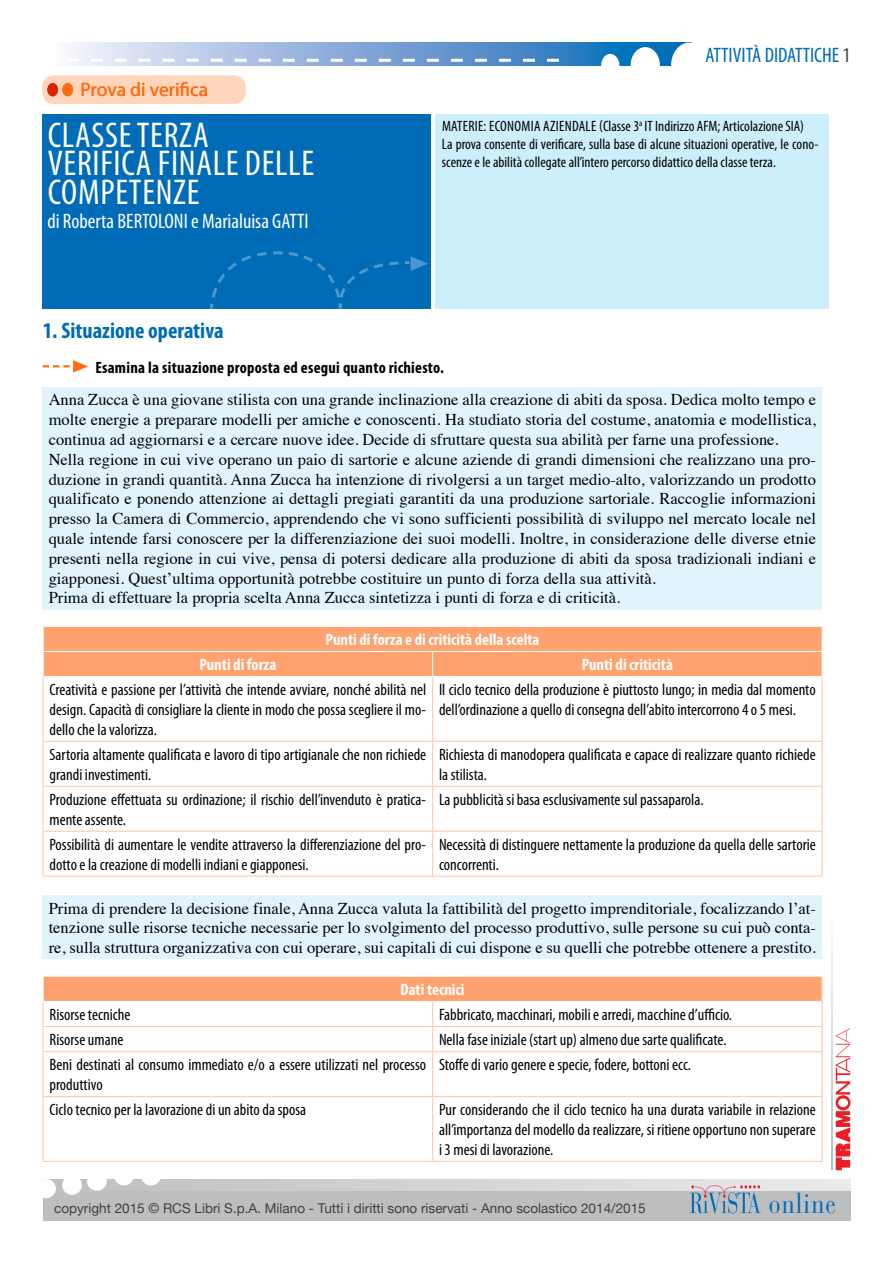
<style>
.page{position:relative;width:893px;height:1263px;background:#fff}
.page>*{position:absolute;margin:0;border:0;box-sizing:border-box;transform-origin:0 0}
.t1{font:condensed 36px/28.5px "Myriad Pro";letter-spacing:.02em;color:#fff}
.t2{font:28.35px "Bauer Bodoni";letter-spacing:.05em;color:#006bb6;scale:.83 1}
.t3{font:700 condensed 22.5px "Myriad Pro";color:#006bb6}
.t4{font:condensed 21px "Myriad Pro";color:#fff}
.t5{font:condensed 21px "Myriad Pro";color:#006bb6}
.t6{font:19.5px "Myriad Pro";color:#ff6c11}
.t7{font:16.5px/19.8px "Times";color:#000}
.t8{font:condensed 16.5px/19.8px "Myriad Pro";color:#000}
.t9{font:700 condensed 16.5px "Myriad Pro";color:#fff}
.t10{font:700 condensed 16.5px "Myriad Pro";letter-spacing:.015em;color:#000}
.t11{font:condensed 15px/18px "Myriad Pro";color:#000}
.t12{font:13.5px "Helvetica Neue";color:#414042}
.s1{color:#414042}
</style>
<div class="page">
<svg style="left:69px;top:43px;width:617px;height:22px;background:#7fa9d7"></svg>
<div style="left:671px;top:43px;width:37px;height:45px;background:#fff;border-radius:50%"></div>
<div style="left:631px;top:47px;width:29px;height:36px;background:#fff;border-radius:50%"></div>
<div style="left:601px;top:54px;width:18px;height:23px;background:#fff;border-radius:50%"></div>
<svg style="left:69px;top:59px;width:490px;height:3px"></svg>
<div style="left:43px;top:114px;width:388px;height:194px;background:#006bb6"></div>
<div style="left:436px;top:114px;width:393px;height:194px;background:#cdeffb"></div>
<svg style="left:209px;top:251px;width:219px;height:58px"></svg>
<div style="left:43px;top:1179px;width:808px;height:41px;background:#bcbec0"></div>
<svg style="left:836px;top:1028px;width:14px;height:142px"></svg>
<div style="left:36px;top:1179px;width:20px;height:19px;background:#fff;border-radius:50%"></div>
<div style="left:62px;top:1175px;width:20px;height:20px;background:#fff;border-radius:50%"></div>
<div style="left:87px;top:1171px;width:20px;height:20px;background:#fff;border-radius:50%"></div>
<svg style="left:43px;top:1179px;width:808px;height:11px"></svg>
<svg style="left:690px;top:1185px;width:71px;height:29px"></svg>
<hr style="left:832px;top:881px;width:1px;height:289px;background:#000">
<svg style="left:43px;top:360px;width:45px;height:13px"></svg>
<div style="left:43px;top:387px;width:779px;height:222px;background:#e1f4fd"></div>
<hr style="left:43px;top:741px;width:390px;height:1px;background:#fcc7a7">
<hr style="left:433px;top:741px;width:389px;height:1px;background:#fcc7a7">
<hr style="left:43px;top:831px;width:390px;height:1px;background:#fcc7a7">
<hr style="left:433px;top:831px;width:389px;height:1px;background:#fcc7a7">
<hr style="left:43px;top:786px;width:390px;height:1px;background:#fcc7a7">
<hr style="left:433px;top:786px;width:389px;height:1px;background:#fcc7a7">
<hr style="left:432px;top:677px;width:1px;height:64px;background:#fcc7a7">
<hr style="left:432px;top:742px;width:1px;height:44px;background:#fcc7a7">
<hr style="left:432px;top:787px;width:1px;height:44px;background:#fcc7a7">
<hr style="left:432px;top:831px;width:1px;height:45px;background:#fcc7a7">
<hr style="left:43px;top:677px;width:1px;height:64px;background:#fcc7a7">
<hr style="left:822px;top:677px;width:1px;height:64px;background:#fcc7a7">
<hr style="left:43px;top:742px;width:1px;height:44px;background:#fcc7a7">
<hr style="left:822px;top:742px;width:1px;height:44px;background:#fcc7a7">
<hr style="left:43px;top:787px;width:1px;height:44px;background:#fcc7a7">
<hr style="left:822px;top:787px;width:1px;height:44px;background:#fcc7a7">
<hr style="left:43px;top:831px;width:1px;height:45px;background:#fcc7a7">
<hr style="left:822px;top:831px;width:1px;height:45px;background:#fcc7a7">
<hr style="left:43px;top:876px;width:390px;height:1px;background:#fcc7a7">
<hr style="left:433px;top:876px;width:389px;height:1px;background:#fcc7a7">
<div style="left:43px;top:626px;width:780px;height:50px;background:#ffa26f"></div>
<div style="left:43px;top:895px;width:779px;height:64px;background:#e1f4fd"></div>
<div style="left:43px;top:976px;width:779px;height:25px;background:#ffa26f"></div>
<svg style="left:44px;top:1002px;width:778px;height:159px"></svg>
<hr style="left:43px;top:1026px;width:390px;height:1px;background:#fcc7a7">
<hr style="left:433px;top:1026px;width:389px;height:1px;background:#fcc7a7">
<hr style="left:43px;top:1051px;width:390px;height:1px;background:#fcc7a7">
<hr style="left:433px;top:1051px;width:389px;height:1px;background:#fcc7a7">
<hr style="left:43px;top:1096px;width:390px;height:1px;background:#fcc7a7">
<hr style="left:433px;top:1096px;width:389px;height:1px;background:#fcc7a7">
<svg style="left:432px;top:1002px;width:1px;height:49px"></svg>
<hr style="left:432px;top:1052px;width:1px;height:44px;background:#fcc7a7">
<hr style="left:432px;top:1097px;width:1px;height:64px;background:#fcc7a7">
<hr style="left:43px;top:1052px;width:1px;height:44px;background:#fcc7a7">
<hr style="left:822px;top:1052px;width:1px;height:44px;background:#fcc7a7">
<hr style="left:43px;top:1097px;width:1px;height:64px;background:#fcc7a7">
<hr style="left:822px;top:1097px;width:1px;height:64px;background:#fcc7a7">
<hr style="left:43px;top:1161px;width:390px;height:1px;background:#fcc7a7">
<hr style="left:433px;top:1161px;width:389px;height:1px;background:#fcc7a7">
<hr style="left:43px;top:976px;width:390px;height:1px;background:#fff">
<svg style="left:43px;top:977px;width:1px;height:74px"></svg>
<hr style="left:433px;top:976px;width:389px;height:1px;background:#fff">
<svg style="left:822px;top:977px;width:1px;height:74px"></svg>
<hr style="left:43px;top:1001px;width:390px;height:1px;background:#fff">
<div style="left:42px;top:75px;width:204px;height:29px;background:#ffd6bc;border-radius:12px"></div>
<div style="left:47px;top:83px;width:11px;height:13px;background:#dc2204;border-radius:50%"></div>
<div style="left:62px;top:83px;width:11px;height:13px;background:#ff6c11;border-radius:50%"></div>
<p class="t6" style="left:81px;top:78px;width:129px">Prova di verifica</p>
<h1 class="t1" style="left:48px;top:120px;width:268px">CLASSE TERZA<br>VERIFICA FINALE DELLE<br>COMPETENZE</h1>
<p class="t4" style="left:47px;top:208px;width:263px">di Roberta BERTOLONI e Marialuisa GATTI</p>
<p class="t5" style="left:706px;top:42px;width:147px">ATTIVITÀ DIDATTICHE <span class="s1">1</span></p>
<p class="t11" style="left:442px;top:117px;width:378px">MATERIE: ECONOMIA AZIENDALE (Classe 3<sup>a</sup> IT Indirizzo AFM; Articolazione SIA)<br>La prova consente di verificare, sulla base di alcune situazioni operative, le cono&shy;scenze e le abilità collegate all’intero percorso didattico della classe terza.</p>
<h3 class="t3" style="left:43px;top:316px;width:182px">1. Situazione operativa</h3>
<p class="t10" style="left:95px;top:357px;width:350px">Esamina la situazione proposta ed esegui quanto richiesto.</p>
<p class="t7" style="left:49px;top:389px;width:769px">Anna Zucca è una giovane stilista con una grande inclinazione alla creazione di abiti da sposa. Dedica molto tempo e molte energie a preparare modelli per amiche e conoscenti. Ha studiato storia del costume, anatomia e modellistica, continua ad aggiornarsi e a cercare nuove idee. Decide di sfruttare questa sua abilità per farne una professione.<br>Nella regione in cui vive operano un paio di sartorie e alcune aziende di grandi dimensioni che realizzano una pro&shy;duzione in grandi quantità. Anna Zucca ha intenzione di rivolgersi a un target medio-alto, valorizzando un prodotto qualificato e ponendo attenzione ai dettagli pregiati garantiti da una produzione sartoriale. Raccoglie informazioni presso la Camera di Commercio, apprendendo che vi sono sufficienti possibilità di sviluppo nel mercato locale nel quale intende farsi conoscere per la differenziazione dei suoi modelli. Inoltre, in considerazione delle diverse etnie presenti nella regione in cui vive, pensa di potersi dedicare alla produzione di abiti da sposa tradizionali indiani e giapponesi. Quest’ultima opportunità potrebbe costituire un punto di forza della sua attività.<br>Prima di effettuare la propria scelta Anna Zucca sintetizza i punti di forza e di criticità.</p>
<p class="t9" style="left:326px;top:629px;width:215px">Punti di forza e di criticità della scelta</p>
<p class="t9" style="left:199px;top:654px;width:79px">Punti di forza</p>
<p class="t9" style="left:582px;top:654px;width:93px">Punti di criticità</p>
<p class="t8" style="left:49px;top:680px;width:378px;text-align:justify">Creatività e passione per l’attività che intende avviare, nonché abilità nel design. Capacità di consigliare la cliente in modo che possa scegliere il mo&shy;dello che la valorizza.</p>
<p class="t8" style="left:439px;top:680px;width:378px">Il ciclo tecnico della produzione è piuttosto lungo; in media dal momento dell’ordinazione a quello di consegna dell’abito intercorrono 4 o 5 mesi.</p>
<p class="t8" style="left:49px;top:744px;width:378px">Sartoria altamente qualificata e lavoro di tipo artigianale che non richiede grandi investimenti.</p>
<p class="t8" style="left:439px;top:744px;width:378px">Richiesta di manodopera qualificata e capace di realizzare quanto richiede la stilista.</p>
<p class="t8" style="left:49px;top:789px;width:378px">Produzione effettuata su ordinazione; il rischio dell’invenduto è pratica&shy;mente assente.</p>
<p class="t8" style="left:439px;top:789px;width:266px">La pubblicità si basa esclusivamente sul passaparola.</p>
<p class="t8" style="left:49px;top:834px;width:378px">Possibilità di aumentare le vendite attraverso la differenziazione del pro&shy;dotto e la creazione di modelli indiani e giapponesi.</p>
<p class="t8" style="left:439px;top:834px;width:378px">Necessità di distinguere nettamente la produzione da quella delle sartorie concorrenti.</p>
<p class="t7" style="left:49px;top:897px;width:769px;text-align:justify">Prima di prendere la decisione finale, Anna Zucca valuta la fattibilità del progetto imprenditoriale, focalizzando l’at&shy;tenzione sulle risorse tecniche necessarie per lo svolgimento del processo produttivo, sulle persone su cui può conta&shy;re, sulla struttura organizzativa con cui operare, sui capitali di cui dispone e su quelli che potrebbe ottenere a prestito.</p>
<p class="t9" style="left:401px;top:979px;width:65px">Dati tecnici</p>
<p class="t8" style="left:49px;top:1004px;width:82px">Risorse tecniche</p>
<p class="t8" style="left:439px;top:1004px;width:295px">Fabbricato, macchinari, mobili e arredi, macchine d’ufficio.</p>
<p class="t8" style="left:49px;top:1030px;width:75px">Risorse umane</p>
<p class="t8" style="left:439px;top:1030px;width:289px">Nella fase iniziale (start up) almeno due sarte qualificate.</p>
<p class="t8" style="left:49px;top:1055px;width:378px">Beni destinati al consumo immediato e/o a essere utilizzati nel processo produttivo</p>
<p class="t8" style="left:439px;top:1055px;width:254px">Stoffe di vario genere e specie, fodere, bottoni ecc.</p>
<p class="t8" style="left:49px;top:1100px;width:258px">Ciclo tecnico per la lavorazione di un abito da sposa</p>
<p class="t8" style="left:439px;top:1100px;width:378px;text-align:justify">Pur considerando che il ciclo tecnico ha una durata variabile in relazione all’importanza del modello da realizzare, si ritiene opportuno non superare i 3 mesi di lavorazione.</p>
<p class="t12" style="left:54px;top:1198px;width:593px">copyright 2015 © RCS Libri S.p.A. Milano - Tutti i diritti sono riservati - Anno scolastico 2014/2015</p>
<h2 class="t2" style="left:769px;top:1186px;width:82px">online</h2>
</div>
